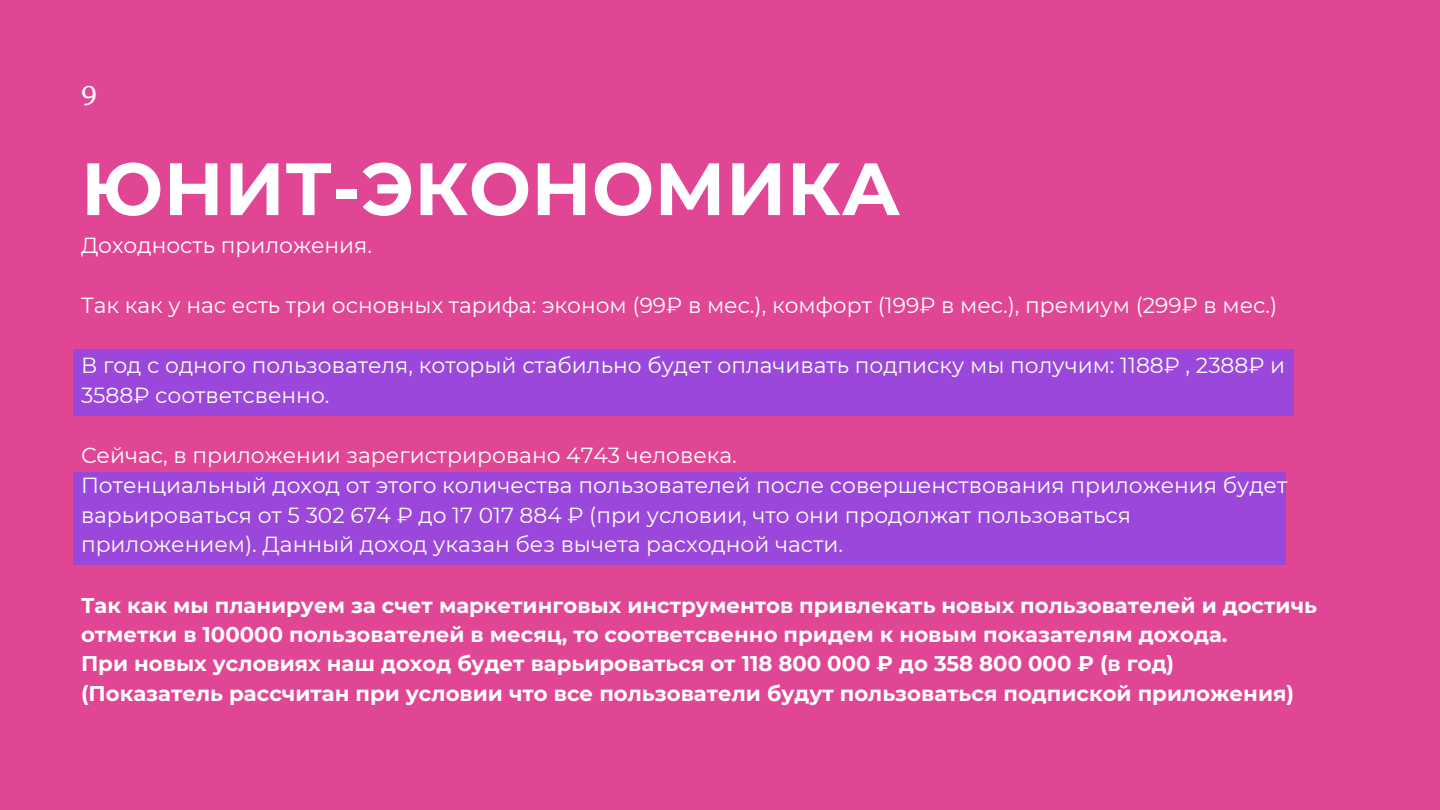
<style>
.page{position:relative;width:1440px;height:810px;background:#e14694}
.page>*{position:absolute;margin:0;border:0;box-sizing:border-box;transform-origin:0 0}
.t1{font:700 73.9px "Montserrat";letter-spacing:.005em;color:#fff}
.t2{font:28px "Veleka";color:#fff}
.t3{font:21.8px/30px "Montserrat";color:#fff}
.t4{font:700 21.3px/29.2px "Montserrat";color:#fff}
</style>
<div class="page">
<div style="left:73px;top:349px;width:1220px;height:67px;background:#9b47db"></div>
<div style="left:73px;top:472px;width:1213px;height:93px;background:#9b47db"></div>
<p class="t2" style="left:81px;top:78px;width:17px">9</p>
<p class="t1" style="left:81px;top:144px;width:821px">ЮНИТ-ЭКОНОМИКА</p>
<p class="t3" style="left:81px;top:230px;width:293px">Доходность приложения.</p>
<h1 class="t3" style="left:81px;top:290px;width:1198px">Так как у нас есть три основных тарифа: эконом (99₽ в мес.), комфорт (199₽ в мес.), премиум (299₽ в мес.)</h1>
<p class="t3" style="left:81px;top:350px;width:1206px">В год с одного пользователя, который стабильно будет оплачивать подписку мы получим: 1188₽ , 2388₽ и<br>3588₽ соответсвенно.</p>
<p class="t3" style="left:81px;top:440px;width:657px">Сейчас, в приложении зарегистрировано 4743 человека.</p>
<p class="t3" style="left:81px;top:470px;width:1208px">Потенциальный доход от этого количества пользователей после совершенствования приложения будет варьироваться от 5 302 674 ₽ до 17 017 884 ₽ (при условии, что они продолжат пользоваться приложением). Данный доход указан без вычета расходной части.</p>
<h2 class="t4" style="left:81px;top:591px;width:1238px">Так как мы планируем за счет маркетинговых инструментов привлекать новых пользователей и достичь отметки в 100000 пользователей в месяц, то соответсвенно придем к новым показателям дохода.<br>При новых условиях наш доход будет варьироваться от 118 800 000 ₽ до 358 800 000 ₽ (в год) (Показатель рассчитан при условии что все пользователи будут пользоваться подпиской приложения)</h2>
</div>
